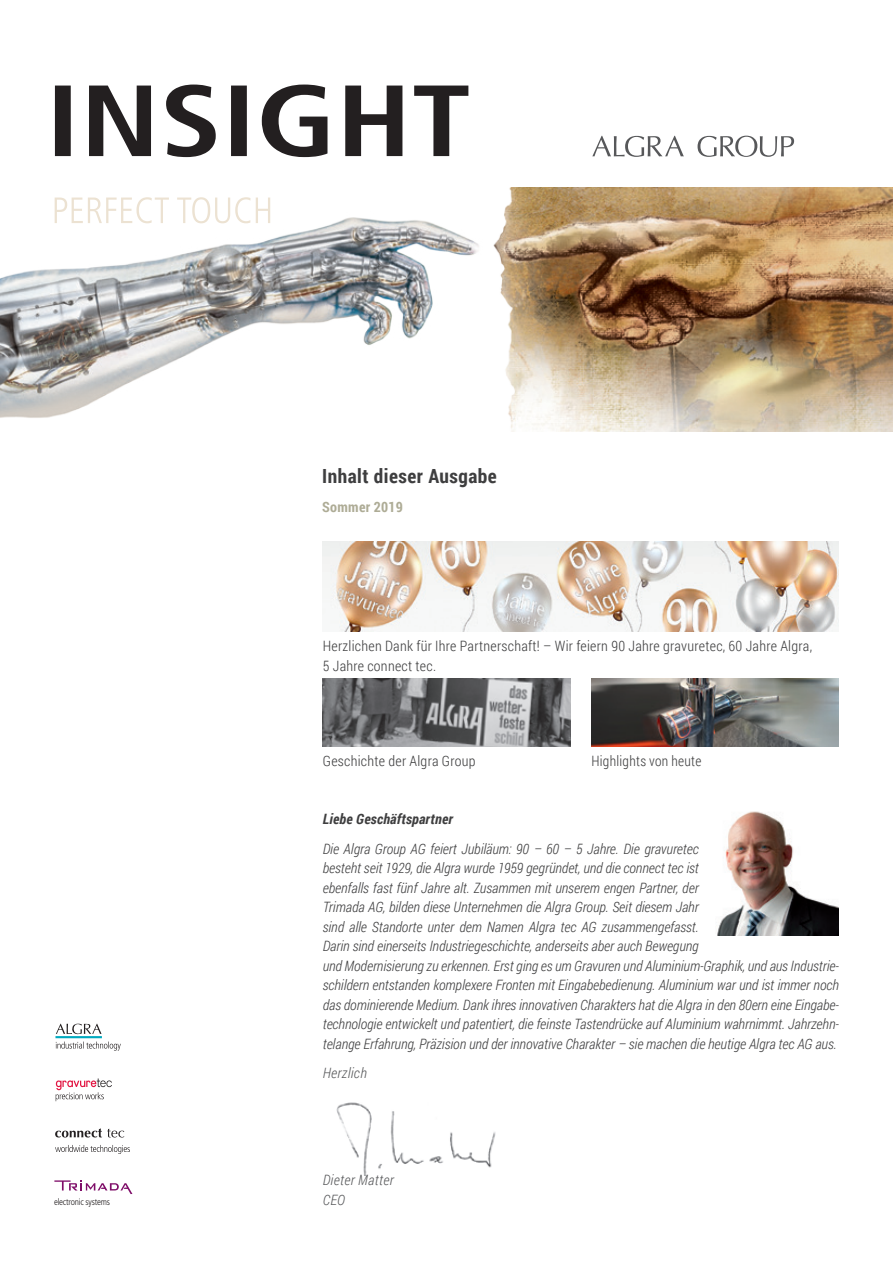
<style>
.page{position:relative;width:893px;height:1263px;background:#fff}
.page>*{position:absolute;margin:0;border:0;box-sizing:border-box;transform-origin:0 0}
.t1{font:700 19.5px "Roboto Condensed";letter-spacing:.025em;color:#3e3e3f}
.t2{font:italic 300 14.25px/19.5px "Roboto Condensed";letter-spacing:-.005em;color:#3e3e3f}
.t3{font:300 14.25px/19.5px "Roboto Condensed";letter-spacing:.02em;color:#3e3e3f}
.t4{font:italic 300 14.25px/19.5px "Roboto Condensed";letter-spacing:.02em;color:#57585a}
.t5{font:italic 700 14.25px "Roboto Condensed";letter-spacing:.015em;color:#3e3e3f}
.t6{font:300 14.25px "Roboto Condensed";letter-spacing:.02em;color:#3e3e3f;scale:.96 1}
.t7{font:700 14.25px "Roboto Condensed";letter-spacing:.02em;color:#aeac96}
.t8{font:300 condensed 9.15px "Frutiger LT";letter-spacing:-.025em;color:#231f20}
</style>
<div class="page">
<img style="left:336px;top:1102px;width:160px;height:73px">
<img style="left:717px;top:811px;width:122px;height:124px">
<img style="left:323px;top:678px;width:247px;height:68px">
<img style="left:591px;top:678px;width:248px;height:68px">
<img style="left:323px;top:542px;width:516px;height:89px">
<svg style="left:55px;top:85px;width:413px;height:72px"></svg>
<img style="left:493px;top:188px;width:400px;height:244px">
<img style="left:0;top:204px;width:479px;height:214px">
<svg style="left:55px;top:197px;width:215px;height:26px"></svg>
<svg style="left:55px;top:1023px;width:66px;height:27px"></svg>
<svg style="left:56px;top:1078px;width:56px;height:23px"></svg>
<svg style="left:55px;top:1128px;width:69px;height:9px"></svg>
<svg style="left:55px;top:1145px;width:75px;height:9px"></svg>
<svg style="left:54px;top:1180px;width:78px;height:14px"></svg>
<svg style="left:592px;top:136px;width:92px;height:21px"></svg>
<svg style="left:698px;top:136px;width:96px;height:21px"></svg>
<p class="t8" style="left:54px;top:1196px;width:58px">electronic systems</p>
<h1 class="t1" style="left:322px;top:462px;width:176px">Inhalt dieser Ausgabe</h1>
<p class="t7" style="left:322px;top:497px;width:82px">Sommer 2019</p>
<p class="t3" style="left:323px;top:636px;width:491px">Herzlichen Dank für Ihre Partnerschaft! – Wir feiern 90 Jahre gravuretec, 60 Jahre Algra,<br>5 Jahre connect tec.</p>
<p class="t3" style="left:323px;top:751px;width:154px">Geschichte der Algra Group</p>
<p class="t6" style="left:591px;top:751px;width:116px">Highlights von heute</p>
<p class="t5" style="left:323px;top:809px;width:132px">Liebe Geschäftspartner</p>
<p class="t2" style="left:323px;top:838px;width:518px">Die Algra Group AG feiert Jubiläum: 90 – 60 – 5 Jahre. Die gravuretec<br>besteht seit 1929, die Algra wurde 1959 gegründet, und die connect tec ist<br>ebenfalls fast fünf Jahre alt. Zusammen mit unserem engen Partner, der<br>Trimada AG, bilden diese Unternehmen die Algra Group. Seit diesem Jahr<br>sind alle Standorte unter dem Namen Algra tec AG zusammengefasst.<br>Darin sind einerseits Industriegeschichte, anderseits aber auch Bewegung<br>und Modernisierung zu erkennen. Erst ging es um Gravuren und Aluminium-Graphik, und aus Industrie&shy;schildern entstanden komplexere Fronten mit Eingabebedienung. Aluminium war und ist immer noch das dominierende Medium. Dank ihres innovativen Charakters hat die Algra in den 80ern eine Eingabe&shy;technologie entwickelt und patentiert, die feinste Tastendrücke auf Aluminium wahrnimmt. Jahrzehn&shy;telange Erfahrung, Präzision und der innovative Charakter – sie machen die heutige Algra tec AG aus.</p>
<p class="t4" style="left:323px;top:1062px;width:46px">Herzlich</p>
<p class="t4" style="left:323px;top:1170px;width:72px">Dieter Matter<br>CEO</p>
</div>
